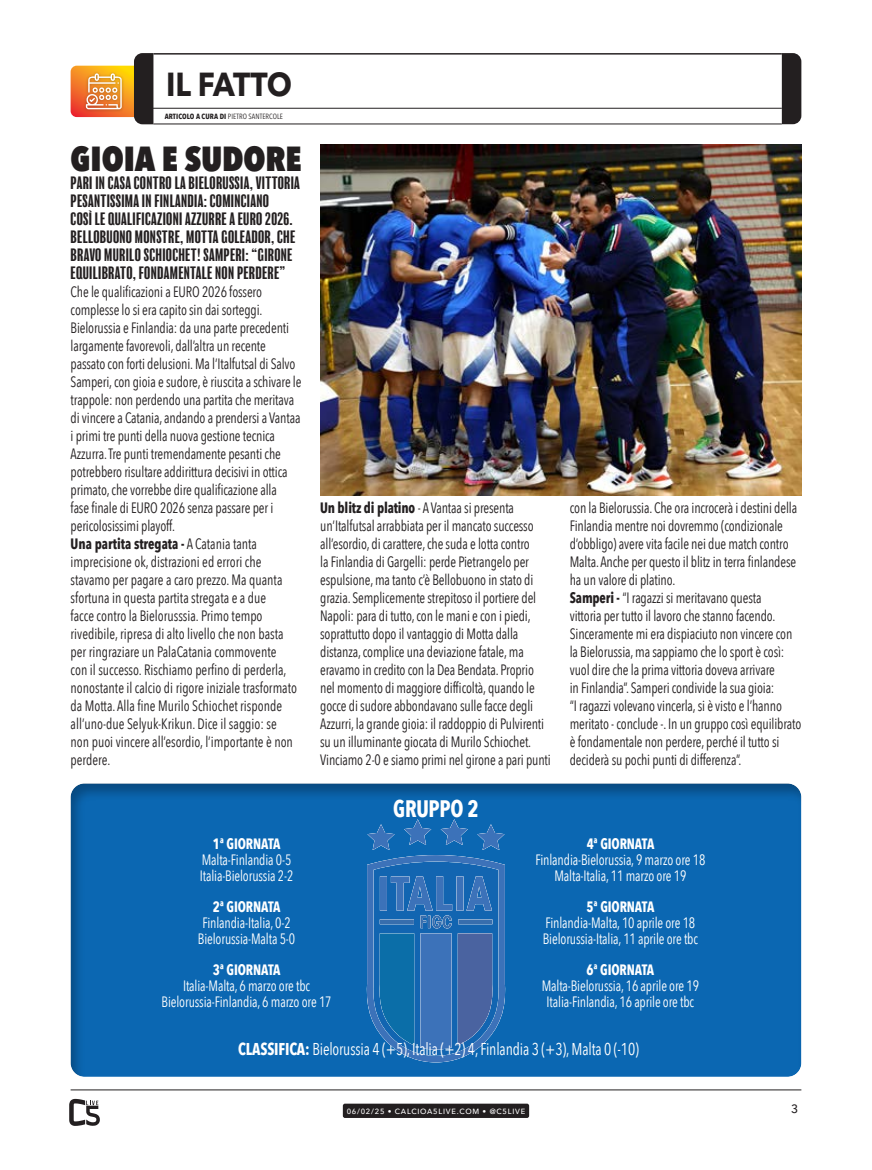
<style>
.page{position:relative;width:872px;height:1170px;background:#fff}
.page>*{position:absolute;margin:0;border:0;box-sizing:border-box;transform-origin:0 0}
.t1{font:800 condensed 34.5px "Avenir Next LT Pro";color:#231f20}
.t2{font:700 33px "Avenir Next LT Pro";letter-spacing:-.03em;color:#231f20;scale:.9 1}
.t3{font:700 23.7px "Avenir Next Condensed";letter-spacing:-.01em;color:#fff;scale:.9 1}
.t4{font:17.1px "Avenir Next Condensed";letter-spacing:-.01em;color:#fff;scale:.9 1}
.t5{font:condensed 16.5px/18px "Balboa";letter-spacing:.02em;color:#231f20}
.t6{font:15px/18px "Avenir Next Condensed";letter-spacing:-.01em;color:#231f20;scale:.9 1}
.t7{font:15px/15.8px "Avenir Next Condensed";letter-spacing:-.01em;color:#fff;scale:.9 1}
.t8{font:700 15px "Avenir Next Condensed";letter-spacing:-.01em;color:#fff;scale:.9 1}
.t9{font:500 12px "Avenir Next LT Pro";color:#231f20}
.t10{font:500 7.5px "Avenir Next LT Pro";letter-spacing:.1em;color:#fff}
.t11{font:condensed 7.5px "Avenir Next LT Pro";letter-spacing:.01em;color:#231f20}
.s1{font-weight:700}
</style>
<div class="page">
<hr style="left:71px;top:1089px;width:730px;height:1px;background:#231f20">
<div style="left:343px;top:1103px;width:186px;height:14px;background:#231f20;border-radius:2px"></div>
<svg style="left:69px;top:1098px;width:31px;height:27px"></svg>
<hr style="left:153px;top:53px;width:629px;height:2px;background:#231f20">
<hr style="left:136px;top:108px;width:646px;height:1px;background:#231f20">
<hr style="left:153px;top:124px;width:629px;height:1px;background:#231f20">
<svg style="left:71px;top:66px;width:80px;height:51px"></svg>
<div style="left:83px;top:70px;width:42px;height:42px;background:#231f20;opacity:.35"></div>
<svg style="left:84px;top:73px;width:38px;height:36px"></svg>
<svg style="left:134px;top:53px;width:19px;height:71px"></svg>
<svg style="left:782px;top:53px;width:19px;height:71px"></svg>
<div style="left:57px;top:772px;width:757px;height:306px;background:#231f20;opacity:.31"></div>
<img style="left:320px;top:144px;width:481px;height:351px">
<h2 class="t2" style="left:166px;top:64px;width:142px">IL FATTO</h2>
<p class="t11" style="left:165px;top:111px;width:120px"><span class="s1">ARTICOLO A CURA DI</span> PIETRO SANTERCOLE</p>
<h1 class="t1" style="left:71px;top:137px;width:233px">GIOIA E SUDORE</h1>
<p class="t5" style="left:71px;top:174px;width:231px">PARI IN CASA CONTRO LA BIELORUSSIA, VITTORIA PESANTISSIMA IN FINLANDIA: COMINCIANO<br>COSÌ LE QUALIFICAZIONI AZZURRE A EURO 2026.<br>BELLOBUONO MONSTRE, MOTTA GOLEADOR, CHE BRAVO MURILO SCHIOCHET! SAMPERI: “GIRONE EQUILIBRATO, FONDAMENTALE NON PERDERE”</p>
<p class="t6" style="left:71px;top:282px;width:258px">Che le qualificazioni a EURO 2026 fossero complesse lo si era capito sin dai sorteggi.<br>Bielorussia e Finlandia: da una parte precedenti largamente favorevoli, dall’altra un recente passato con forti delusioni. Ma l’Italfutsal di Salvo Samperi, con gioia e sudore, è riuscita a schivare le trappole: non perdendo una partita che meritava di vincere a Catania, andando a prendersi a Vantaa i primi tre punti della nuova gestione tecnica Azzurra. Tre punti tremendamente pesanti che potrebbero risultare addirittura decisivi in ottica primato, che vorrebbe dire qualificazione alla<br>fase finale di EURO 2026 senza passare per i pericolosissimi playoff.<br><span class="s1">Una partita stregata -</span> A Catania tanta imprecisione ok, distrazioni ed errori che stavamo per pagare a caro prezzo. Ma quanta sfortuna in questa partita stregata e a due<br>facce contro la Bielorusssia. Primo tempo rivedibile, ripresa di alto livello che non basta per ringraziare un PalaCatania commovente<br>con il successo. Rischiamo perfino di perderla, nonostante il calcio di rigore iniziale trasformato da Motta. Alla fine Murilo Schiochet risponde all’uno-due Selyuk-Krikun. Dice il saggio: se<br>non puoi vincere all’esordio, l’importante è non perdere.</p>
<p class="t6" style="left:320px;top:498px;width:258px"><span class="s1">Un blitz di platino</span> - A Vantaa si presenta un’Italfutsal arrabbiata per il mancato successo all’esordio, di carattere, che suda e lotta contro<br>la Finlandia di Gargelli: perde Pietrangelo per espulsione, ma tanto c’è Bellobuono in stato di grazia. Semplicemente strepitoso il portiere del Napoli: para di tutto, con le mani e con i piedi, soprattutto dopo il vantaggio di Motta dalla distanza, complice una deviazione fatale, ma eravamo in credito con la Dea Bendata. Proprio nel momento di maggiore difficoltà, quando le gocce di sudore abbondavano sulle facce degli Azzurri, la grande gioia: il raddoppio di Pulvirenti su un illuminante giocata di Murilo Schiochet.<br>Vinciamo 2-0 e siamo primi nel girone a pari punti</p>
<p class="t6" style="left:570px;top:498px;width:259px">con la Bielorussia. Che ora incrocerà i destini della Finlandia mentre noi dovremmo (condizionale d’obbligo) avere vita facile nei due match contro Malta. Anche per questo il blitz in terra finlandese ha un valore di platino.<br><span class="s1">Samperi -</span> “I ragazzi si meritavano questa<br>vittoria per tutto il lavoro che stanno facendo.<br>Sinceramente mi era dispiaciuto non vincere con la Bielorussia, ma sappiamo che lo sport è così: vuol dire che la prima vittoria doveva arrivare<br>in Finlandia”. Samperi condivide la sua gioia:<br>“I ragazzi volevano vincerla, si è visto e l’hanno meritato - conclude -. In un gruppo così equilibrato è fondamentale non perdere, perché il tutto si deciderà su pochi punti di differenza”.</p>
<h3 class="t3" style="left:393px;top:794px;width:96px">GRUPPO 2</h3>
<p class="t8" style="left:213px;top:834px;width:77px">1ª GIORNATA</p>
<p class="t7" style="left:200px;top:850px;width:105px">Malta-Finlandia 0-5<br>Italia-Bielorussia 2-2</p>
<p class="t8" style="left:213px;top:897px;width:77px">2ª GIORNATA</p>
<p class="t7" style="left:198px;top:913px;width:109px">Finlandia-Italia, 0-2<br>Bielorussia-Malta 5-0</p>
<p class="t8" style="left:213px;top:960px;width:77px">3ª GIORNATA</p>
<p class="t7" style="left:162px;top:976px;width:190px;text-align:center">Italia-Malta, 6 marzo ore tbc<br>Bielorussia-Finlandia, 6 marzo ore 17</p>
<p class="t8" style="left:586px;top:834px;width:77px">4ª GIORNATA</p>
<p class="t7" style="left:535px;top:850px;width:190px;text-align:center">Finlandia-Bielorussia, 9 marzo ore 18<br>Malta-Italia, 11 marzo ore 19</p>
<p class="t8" style="left:586px;top:897px;width:77px">5ª GIORNATA</p>
<p class="t7" style="left:543px;top:913px;width:174px">Finlandia-Malta, 10 aprile ore 18<br>Bielorussia-Italia, 11 aprile ore tbc</p>
<p class="t8" style="left:586px;top:960px;width:77px">6ª GIORNATA</p>
<p class="t7" style="left:541px;top:976px;width:176px;text-align:center">Malta-Bielorussia, 16 aprile ore 19<br>Italia-Finlandia, 16 aprile ore tbc</p>
<p class="t4" style="left:238px;top:1034px;width:447px"><span class="s1">CLASSIFICA:</span> Bielorussia 4 (+5), Italia (+2) 4, Finlandia 3 (+3), Malta 0 (-10)</p>
<p class="t10" style="left:347px;top:1106px;width:180px">06/02/25 • CALCIOA5LIVE.COM • @C5LIVE</p>
<p class="t9" style="left:791px;top:1101px;width:9px">3</p>
</div>
